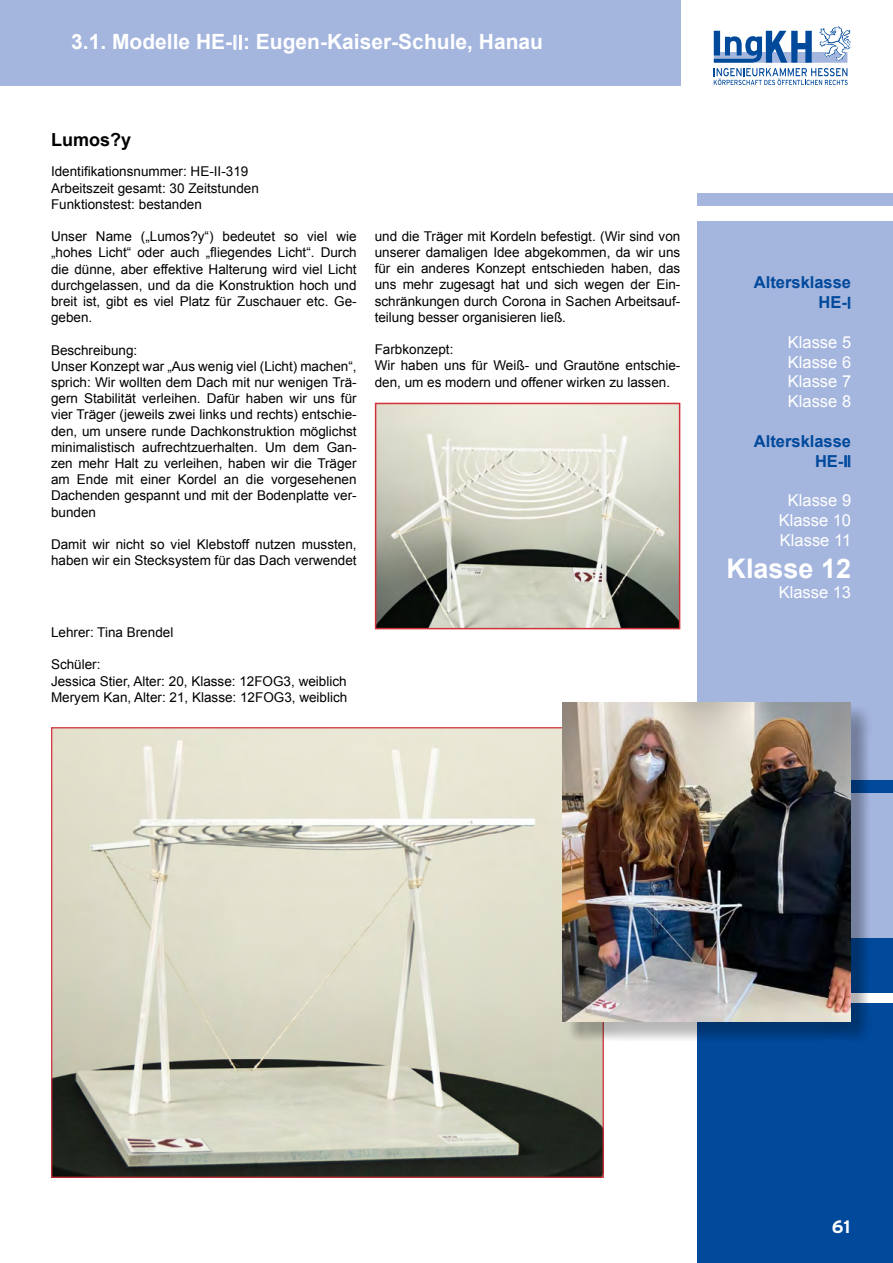
<style>
.page{position:relative;width:893px;height:1263px;background:#fff}
.page>*{position:absolute;margin:0;border:0;box-sizing:border-box;transform-origin:0 0}
.t1{font:700 27px "Arial";color:#fff}
.t2{font:700 21px "Arial";color:#fff}
.t3{font:700 18px "Arial";color:#000}
.t4{font:700 18px "Interstate";color:#fff}
.t5{font:16.5px "Arial";color:#fff}
.t6{font:700 16.5px "Arial";color:#00499b}
.t7{font:13.5px/16.2px "Arial";color:#000;text-align:justify}
.s1{font-weight:400;font-size:19.5px}
.s2{font-weight:400;font-size:15.3px}
</style>
<div class="page">
<div style="left:0;top:0;width:680px;height:85px;background:#a4b5de"></div>
<svg style="left:714px;top:26px;width:137px;height:59px"></svg>
<div style="left:697px;top:938px;width:196px;height:55px;background:#00499b"></div>
<div style="left:697px;top:1003px;width:196px;height:260px;background:#00499b"></div>
<div style="left:697px;top:221px;width:196px;height:717px;background:#a4b5de"></div>
<div style="left:697px;top:193px;width:196px;height:13px;background:#a4b5de"></div>
<div style="left:697px;top:780px;width:196px;height:13px;background:#00499b"></div>
<img style="left:53px;top:729px;width:549px;height:447px">
<img style="left:378px;top:406px;width:299px;height:220px">
<div style="left:375px;top:403px;width:305px;height:226px;border:2px solid #d0303a"></div>
<div style="left:565px;top:705px;width:307px;height:338px;background:#000;opacity:.3"></div>
<img style="left:562px;top:703px;width:288px;height:319px">
<p class="t2" style="left:71px;top:28px;width:473px">3.1. Modelle HE-<span class="s1">II</span>: Eugen-Kaiser-Schule, Hanau</p>
<p class="t3" style="left:51px;top:128px;width:82px">Lumos?y</p>
<p class="t7" style="left:51px;top:164px;width:199px">Identifikationsnummer: HE-II-319</p>
<p class="t7" style="left:51px;top:180px;width:209px">Arbeitszeit gesamt: 30 Zeitstunden</p>
<p class="t7" style="left:51px;top:196px;width:152px">Funktionstest: bestanden</p>
<p class="t7" style="left:51px;top:228px;width:307px">Unser Name („Lumos?y“) bedeutet so viel wie „hohes Licht“ oder auch „fliegendes Licht“. Durch die dünne, aber effektive Halterung wird viel Licht durchgelassen, und da die Konstruktion hoch und breit ist, gibt es viel Platz für Zuschauer etc. Ge&shy;geben.</p>
<p class="t7" style="left:51px;top:342px;width:88px">Beschreibung:</p>
<p class="t7" style="left:51px;top:358px;width:307px">Unser Konzept war „Aus wenig viel (Licht) machen“, sprich: Wir wollten dem Dach mit nur wenigen Trä&shy;gern Stabilität verleihen. Dafür haben wir uns für vier Träger (jeweils zwei links und rechts) entschie&shy;den, um unsere runde Dachkonstruktion möglichst minimalistisch aufrechtzuerhalten. Um dem Gan&shy;zen mehr Halt zu verleihen, haben wir die Träger am Ende mit einer Kordel an die vorgesehenen Dachenden gespannt und mit der Bodenplatte ver&shy;bunden</p>
<p class="t7" style="left:51px;top:536px;width:307px">Damit wir nicht so viel Klebstoff nutzen mussten, haben wir ein Stecksystem für das Dach verwendet</p>
<p class="t7" style="left:375px;top:228px;width:307px">und die Träger mit Kordeln befestigt. (Wir sind von unserer damaligen Idee abgekommen, da wir uns für ein anderes Konzept entschieden haben, das uns mehr zugesagt hat und sich wegen der Ein&shy;schränkungen durch Corona in Sachen Arbeitsauf&shy;teilung besser organisieren ließ.</p>
<p class="t7" style="left:375px;top:341px;width:80px">Farbkonzept:</p>
<p class="t7" style="left:375px;top:358px;width:307px">Wir haben uns für Weiß- und Grautöne entschie&shy;den, um es modern und offener wirken zu lassen.</p>
<p class="t7" style="left:51px;top:624px;width:124px">Lehrer: Tina Brendel</p>
<p class="t7" style="left:51px;top:657px;width:51px">Schüler:</p>
<p class="t7" style="left:51px;top:673px;width:297px">Jessica Stier, Alter: 20, Klasse: 12FOG3, weiblich</p>
<p class="t7" style="left:51px;top:689px;width:298px">Meryem Kan, Alter: 21, Klasse: 12FOG3, weiblich</p>
<p class="t6" style="left:754px;top:272px;width:99px">Altersklasse</p>
<p class="t6" style="left:818px;top:292px;width:34px">HE-<span class="s2">I</span></p>
<p class="t5" style="left:788px;top:331px;width:65px">Klasse 5</p>
<p class="t5" style="left:788px;top:351px;width:65px">Klasse 6</p>
<p class="t5" style="left:788px;top:371px;width:65px">Klasse 7</p>
<p class="t5" style="left:788px;top:391px;width:65px">Klasse 8</p>
<p class="t6" style="left:754px;top:430px;width:99px">Altersklasse</p>
<p class="t6" style="left:815px;top:450px;width:38px">HE-<span class="s2">II</span></p>
<p class="t5" style="left:788px;top:490px;width:65px">Klasse 9</p>
<p class="t5" style="left:779px;top:509px;width:74px">Klasse 10</p>
<p class="t5" style="left:780px;top:529px;width:73px">Klasse 11</p>
<p class="t1" style="left:727px;top:551px;width:126px">Klasse 12</p>
<p class="t5" style="left:779px;top:581px;width:74px">Klasse 13</p>
<p class="t4" style="left:832px;top:1216px;width:20px">61</p>
</div>
